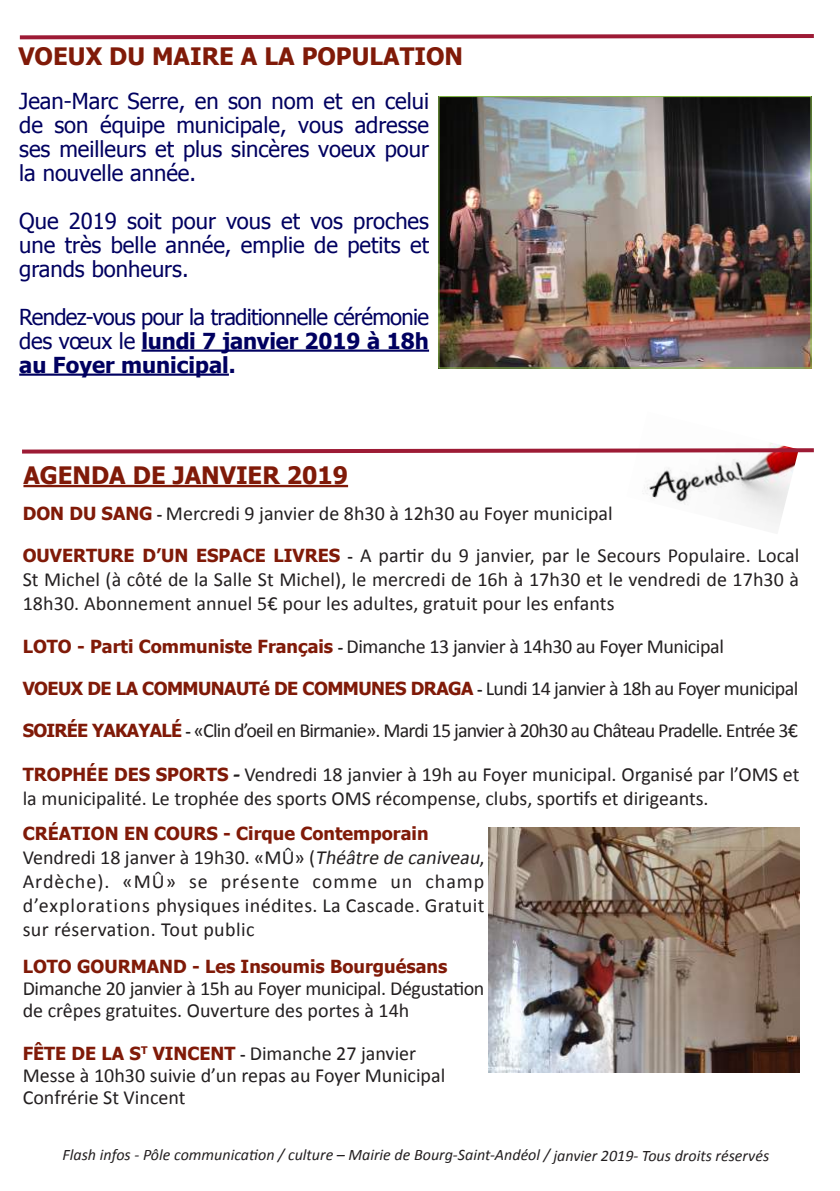
<style>
.page{position:relative;width:840px;height:1191px;background:#fff}
.page>*{position:absolute;margin:0;border:0;box-sizing:border-box;transform-origin:0 0}
.t1{font:700 24px "Tahoma";color:#801a08}
.t2{font:22px/24px "Tahoma";color:#000060;text-align:justify}
.t3{font:20px/24px "Calibri";color:#231f20}
.t4{font:20px/22px "Calibri";letter-spacing:-.02em;color:#231f20}
.t5{font:20px/43.6px "Calibri";letter-spacing:-.04em;color:#231f20}
.t6{font:700 18px "Tahoma";color:#801a08}
.t7{font:700 18px "Tahoma";letter-spacing:-.03em;color:#801a08}
.t8{font:italic 16px "Calibri";color:#231f20}
.s1{font-weight:700}
.s2{font-family:"Tahoma";font-weight:700;font-size:18px;color:#801a08}
.s3{font-weight:700;font-size:18px}
.s4{font-family:"Calibri";color:#231f20}
.s5{font-family:"Calibri";font-weight:400;font-size:20px;color:#231f20}
.s6{font-weight:700;font-style:italic;font-size:23px}
.s7{font-style:italic}
</style>
<div class="page">
<svg style="left:19px;top:34px;width:795px;height:6px"></svg>
<hr style="left:23px;top:485px;width:325px;height:2px;background:#801a08">
<hr style="left:141px;top:349px;width:288px;height:3px;background:#000060">
<hr style="left:19px;top:373px;width:210px;height:3px;background:#000060">
<img style="left:440px;top:98px;width:368px;height:268px">
<div style="left:438px;top:96px;width:372px;height:272px;border:1px solid #8bc149"></div>
<img style="left:643px;top:443px;width:155px;height:82px">
<img style="left:488px;top:827px;width:311px;height:245px">
<svg style="left:22px;top:446px;width:792px;height:9px"></svg>
<p class="t1" style="left:18px;top:39px;width:446px">VOEUX DU MAIRE A LA POPULATION</p>
<p class="t2" style="left:19px;top:88px;width:411px">Jean-Marc Serre, en son nom et en celui de son équipe municipale, vous adresse ses meilleurs et plus sincères voeux pour la nouvelle année.</p>
<p class="t2" style="left:19px;top:208px;width:411px">Que 2019 soit pour vous et vos proches une très belle année, emplie de petits et grands bonheurs.</p>
<p class="t2" style="left:19px;top:304px;width:411px">Rendez-vous pour la traditionnelle cérémonie des vœux le <span class="s1">lundi 7 janvier 2019 à 18h au Foyer municipal.</span></p>
<p class="t1" style="left:23px;top:459px;width:326px">AGENDA DE JANVIER 2019</p>
<p class="t3" style="left:23px;top:492px;width:777px;line-height:42.4px"><span class="s2">DON DU SANG</span> <span class="s3">-</span> Mercredi 9 janvier de 8h30 à 12h30 au Foyer municipal<br><span class="s2">OUVERTURE D’UN ESPACE LIVRES</span> <span class="s3">-</span> A partir du 9 janvier, par le Secours Populaire. Local</p>
<p class="t3" style="left:23px;top:567px;width:777px">St Michel (à côté de la Salle St Michel), le mercredi de 16h à 17h30 et le vendredi de 17h30 à<br>18h30. Abonnement annuel 5€ pour les adultes, gratuit pour les enfants</p>
<p class="t4" style="left:23px;top:635px;width:702px"><span class="s2">LOTO - Parti Communiste Français</span> <span class="s3">-</span> Dimanche 13 janvier à 14h30 au Foyer Municipal</p>
<p class="t7" style="left:23px;top:676px;width:776px">VOEUX DE LA COMMUNAUTé DE COMMUNES DRAGA <span class="s4">-</span> <span class="s5">Lundi 14 janvier à 18h au Foyer municipal</span></p>
<p class="t5" style="left:23px;top:709px;width:777px"><span class="s2">SOIRÉE YAKAYALÉ</span> <span class="s3">-</span> «Clin d’oeil en Birmanie». Mardi 15 janvier à 20h30 au Château Pradelle. Entrée 3€<br><span class="s2">TROPHÉE DES SPORTS</span> <span class="s6">-</span> Vendredi 18 janvier à 19h au Foyer municipal. Organisé par l’OMS et</p>
<p class="t3" style="left:23px;top:786px;width:687px">la municipalité. Le trophée des sports OMS récompense, clubs, sportifs et dirigeants.</p>
<p class="t6" style="left:23px;top:820px;width:407px">CRÉATION EN COURS - Cirque Contemporain</p>
<p class="t3" style="left:23px;top:845px;width:463px;text-align:justify">Vendredi 18 janver à 19h30. «MÛ» (<span class="s7">Théâtre de caniveau</span>, Ardèche). «MÛ» se présente comme un champ d’explorations physiques inédites. La Cascade. Gratuit sur réservation. Tout public</p>
<p class="t6" style="left:23px;top:954px;width:426px">LOTO GOURMAND - Les Insoumis Bourguésans</p>
<p class="t4" style="left:23px;top:977px;width:463px">Dimanche 20 janvier à 15h au Foyer municipal. Dégustation de crêpes gratuites. Ouverture des portes à 14h</p>
<p class="t3" style="left:23px;top:1042px;width:424px;line-height:22px"><span class="s2">FÊTE DE LA S</span><sup>T</sup> <span class="s2">VINCENT</span> <span class="s3">-</span> Dimanche 27 janvier<br>Messe à 10h30 suivie d’un repas au Foyer Municipal<br>Confrérie St Vincent</p>
<p class="t8" style="left:62px;top:1144px;width:699px">Flash infos - Pôle communication / culture – Mairie de Bourg-Saint-Andéol / avril 2017 – Tous droits réservés</p>
<p class="t8" style="left:553px;top:1144px;width:217px">janvier 2019- Tous droits réservés</p>
</div>
